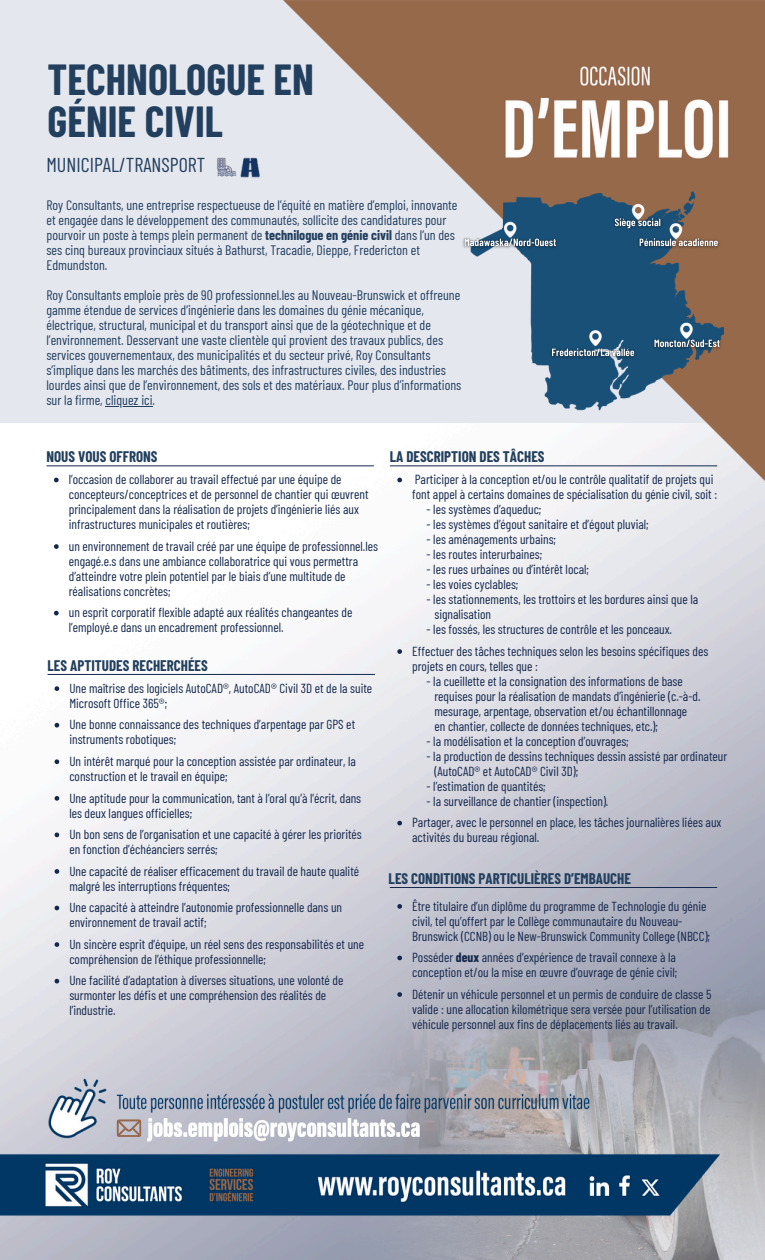
<style>
.page{position:relative;width:765px;height:1260px;background:#fff}
.page>*{position:absolute;margin:0;border:0;box-sizing:border-box;transform-origin:0 0}
.t1{font:700 42.5px/42.2px "Barlow Condensed";color:#223f5e}
.t2{font:20.12px "Barlow Condensed";color:#223f5e}
.t3{font:700 15px "Barlow Condensed";color:#223f5e}
.t4{font:13.75px/15px "Barlow Condensed";color:#223f5e}
.t5{font:13.12px/15px "Barlow Condensed";color:#15284c}
.s1{font-weight:700}
</style>
<div class="page">
<img style="left:0;top:423px;width:765px;height:633px">
<div style="left:0;top:0;width:765px;height:423px;background:#e5e7ef"></div>
<img style="left:284px;top:0;width:480px;height:481px">
<hr style="left:46px;top:465px;width:328px;height:1px;background:#15284c">
<hr style="left:48px;top:674px;width:327px;height:1px;background:#15284c">
<hr style="left:390px;top:465px;width:327px;height:1px;background:#15284c">
<hr style="left:390px;top:887px;width:327px;height:1px;background:#15284c">
<img style="left:0;top:1056px;width:765px;height:204px">
<img style="left:111px;top:1114px;width:318px;height:36px">
<img style="left:217px;top:157px;width:43px;height:21px">
<img style="left:449px;top:165px;width:275px;height:258px">
<img style="left:679px;top:317px;width:17px;height:17px">
<img style="left:668px;top:222px;width:15px;height:10px">
<img style="left:534px;top:326px;width:92px;height:20px">
<img style="left:600px;top:222px;width:68px;height:26px">
<img style="left:502px;top:218px;width:16px;height:14px">
<hr style="left:105px;top:406px;width:48px;height:1px;background:#223f5e">
<svg style="left:54px;top:478px;width:5px;height:4px"></svg>
<svg style="left:54px;top:544px;width:5px;height:5px"></svg>
<svg style="left:54px;top:611px;width:5px;height:4px"></svg>
<svg style="left:397px;top:478px;width:5px;height:4px"></svg>
<svg style="left:397px;top:649px;width:5px;height:5px"></svg>
<svg style="left:397px;top:821px;width:5px;height:4px"></svg>
<svg style="left:397px;top:904px;width:5px;height:5px"></svg>
<svg style="left:397px;top:956px;width:5px;height:4px"></svg>
<svg style="left:397px;top:992px;width:5px;height:5px"></svg>
<svg style="left:55px;top:686px;width:4px;height:5px"></svg>
<svg style="left:55px;top:723px;width:4px;height:5px"></svg>
<svg style="left:55px;top:759px;width:4px;height:5px"></svg>
<svg style="left:55px;top:796px;width:4px;height:5px"></svg>
<svg style="left:55px;top:833px;width:4px;height:4px"></svg>
<svg style="left:55px;top:869px;width:4px;height:5px"></svg>
<svg style="left:55px;top:906px;width:4px;height:4px"></svg>
<svg style="left:55px;top:942px;width:4px;height:5px"></svg>
<svg style="left:55px;top:979px;width:4px;height:4px"></svg>
<img style="left:609px;top:213px;width:58px;height:22px">
<img style="left:634px;top:232px;width:90px;height:21px">
<img style="left:649px;top:334px;width:78px;height:21px">
<img style="left:546px;top:342px;width:95px;height:21px">
<img style="left:458px;top:232px;width:104px;height:21px">
<p class="t1" style="left:48px;top:57px;width:268px">TECHNOLOGUE EN<br>GÉNIE CIVIL</p>
<h3 class="t2" style="left:46px;top:152px;width:160px">MUNICIPAL/TRANSPORT</h3>
<p class="t4" style="left:46px;top:197px;width:412px">Roy Consultants, une entreprise respectueuse de l’équité en matière d’emploi, innovante et engagée dans le développement des communautés, sollicite des candidatures pour pourvoir un poste à temps plein permanent de <span class="s1">technilogue en génie civil</span> dans l’un des ses cinq bureaux provinciaux situés à Bathurst, Tracadie, Dieppe, Fredericton et Edmundston.</p>
<p class="t4" style="left:46px;top:287px;width:416px">Roy Consultants emploie près de 90 professionnel.les au Nouveau-Brunswick et offreune gamme étendue de services d’ingénierie dans les domaines du génie mécanique, électrique, structural, municipal et du transport ainsi que de la géotechnique et de l’environnement. Desservant une vaste clientèle qui provient des travaux publics, des services gouvernementaux, des municipalités et du secteur privé, Roy Consultants s’implique dans les marchés des bâtiments, des infrastructures civiles, des industries lourdes ainsi que de l’environnement, des sols et des matériaux. Pour plus d’informations sur la firme, cliquez ici.</p>
<p class="t3" style="left:46px;top:447px;width:113px">NOUS VOUS OFFRONS</p>
<h3 class="t5" style="left:69px;top:471px;width:301px">l’occasion de collaborer au travail effectué par une équipe de concepteurs/conceptrices et de personnel de chantier qui œuvrent principalement dans la réalisation de projets d’ingénierie liés aux infrastructures municipales et routières;</h3>
<p class="t5" style="left:69px;top:538px;width:311px">un environnement de travail créé par une équipe de professionnel.les engagé.e.s dans une ambiance collaboratrice qui vous permettra d’atteindre votre plein potentiel par le biais d’une multitude de réalisations concrètes;</p>
<p class="t5" style="left:69px;top:605px;width:285px">un esprit corporatif flexible adapté aux réalités changeantes de l’employé.e dans un encadrement professionnel.</p>
<p class="t3" style="left:48px;top:656px;width:162px">LES APTITUDES RECHERCHÉES</p>
<p class="t5" style="left:69px;top:680px;width:304px">Une maîtrise des logiciels AutoCAD®, AutoCAD® Civil 3D et de la suite<br>Microsoft Office 365®;</p>
<h5 class="t5" style="left:69px;top:717px;width:287px">Une bonne connaissance des techniques d’arpentage par GPS et instruments robotiques;</h5>
<p class="t5" style="left:69px;top:753px;width:288px">Un intérêt marqué pour la conception assistée par ordinateur, la construction et le travail en équipe;</p>
<h5 class="t5" style="left:69px;top:790px;width:293px">Une aptitude pour la communication, tant à l’oral qu’à l’écrit, dans les deux langues officielles;</h5>
<p class="t5" style="left:69px;top:826px;width:294px">Un bon sens de l’organisation et une capacité à gérer les priorités en fonction d’échéanciers serrés;</p>
<h5 class="t5" style="left:69px;top:863px;width:291px">Une capacité de réaliser efficacement du travail de haute qualité malgré les interruptions fréquentes;</h5>
<h3 class="t5" style="left:69px;top:899px;width:274px">Une capacité à atteindre l’autonomie professionnelle dans un environnement de travail actif;</h3>
<p class="t5" style="left:69px;top:936px;width:296px">Un sincère esprit d’équipe, un réel sens des responsabilités et une compréhension de l’éthique professionnelle;</p>
<p class="t5" style="left:69px;top:973px;width:276px">Une facilité d’adaptation à diverses situations, une volonté de surmonter les défis et une compréhension des réalités de l’industrie.</p>
<p class="t3" style="left:390px;top:447px;width:156px">LA DESCRIPTION DES TÂCHES</p>
<p class="t5" style="left:412px;top:471px;width:307px">Participer à la conception et/ou le contrôle qualitatif de projets qui font appel à certains domaines de spécialisation du génie civil, soit :</p>
<p class="t5" style="left:427px;top:501px;width:116px">- les systèmes d’aqueduc;</p>
<p class="t5" style="left:427px;top:516px;width:224px">- les systèmes d’égout sanitaire et d’égout pluvial;</p>
<p class="t5" style="left:427px;top:531px;width:131px">- les aménagements urbains;</p>
<p class="t5" style="left:427px;top:546px;width:117px">- les routes interurbaines;</p>
<p class="t5" style="left:427px;top:561px;width:164px">- les rues urbaines ou d’intérêt local;</p>
<p class="t5" style="left:427px;top:576px;width:93px">- les voies cyclables;</p>
<p class="t5" style="left:427px;top:591px;width:273px">- les stationnements, les trottoirs et les bordures ainsi que la</p>
<p class="t5" style="left:434px;top:606px;width:58px">signalisation</p>
<p class="t5" style="left:412px;top:618px;width:298px;line-height:21.5px;text-indent:14px">- les fossés, les structures de contrôle et les ponceaux.<br>Effectuer des tâches techniques selon les besoins spécifiques des</p>
<p class="t5" style="left:412px;top:658px;width:127px">projets en cours, telles que :</p>
<p class="t5" style="left:434px;top:673px;width:268px;text-indent:-8px">- la cueillette et la consignation des informations de base requises pour la réalisation de mandats d’ingénierie (c.-à-d. mesurage, arpentage, observation et/ou échantillonnage en chantier, collecte de données techniques, etc.);</p>
<p class="t5" style="left:427px;top:733px;width:204px">- la modélisation et la conception d’ouvrages;</p>
<p class="t5" style="left:434px;top:748px;width:294px;text-indent:-8px">- la production de dessins techniques dessin assisté par ordinateur (AutoCAD® et AutoCAD® Civil 3D);</p>
<p class="t5" style="left:427px;top:778px;width:121px">- l’estimation de quantités;</p>
<p class="t5" style="left:412px;top:790px;width:311px;line-height:21.5px;text-indent:14px">- la surveillance de chantier (inspection).<br>Partager, avec le personnel en place, les tâches journalières liées aux</p>
<p class="t5" style="left:412px;top:830px;width:129px">activités du bureau régional.</p>
<p class="t3" style="left:389px;top:869px;width:244px">LES CONDITIONS PARTICULIÈRES D’EMBAUCHE</p>
<p class="t5" style="left:412px;top:898px;width:300px">Être titulaire d’un diplôme du programme de Technologie du génie civil, tel qu’offert par le Collège communautaire du Nouveau-<br>Brunswick (CCNB) ou le New-Brunswick Community College (NBCC);</p>
<p class="t5" style="left:412px;top:949px;width:267px">Posséder <span class="s1">deux</span> années d’expérience de travail connexe à la conception et/ou la mise en œuvre d’ouvrage de génie civil;</p>
<p class="t5" style="left:412px;top:986px;width:301px;text-align:justify">Détenir un véhicule personnel et un permis de conduire de classe 5 valide : une allocation kilométrique sera versée pour l’utilisation de véhicule personnel aux fins de déplacements liés au travail.</p>
</div>
